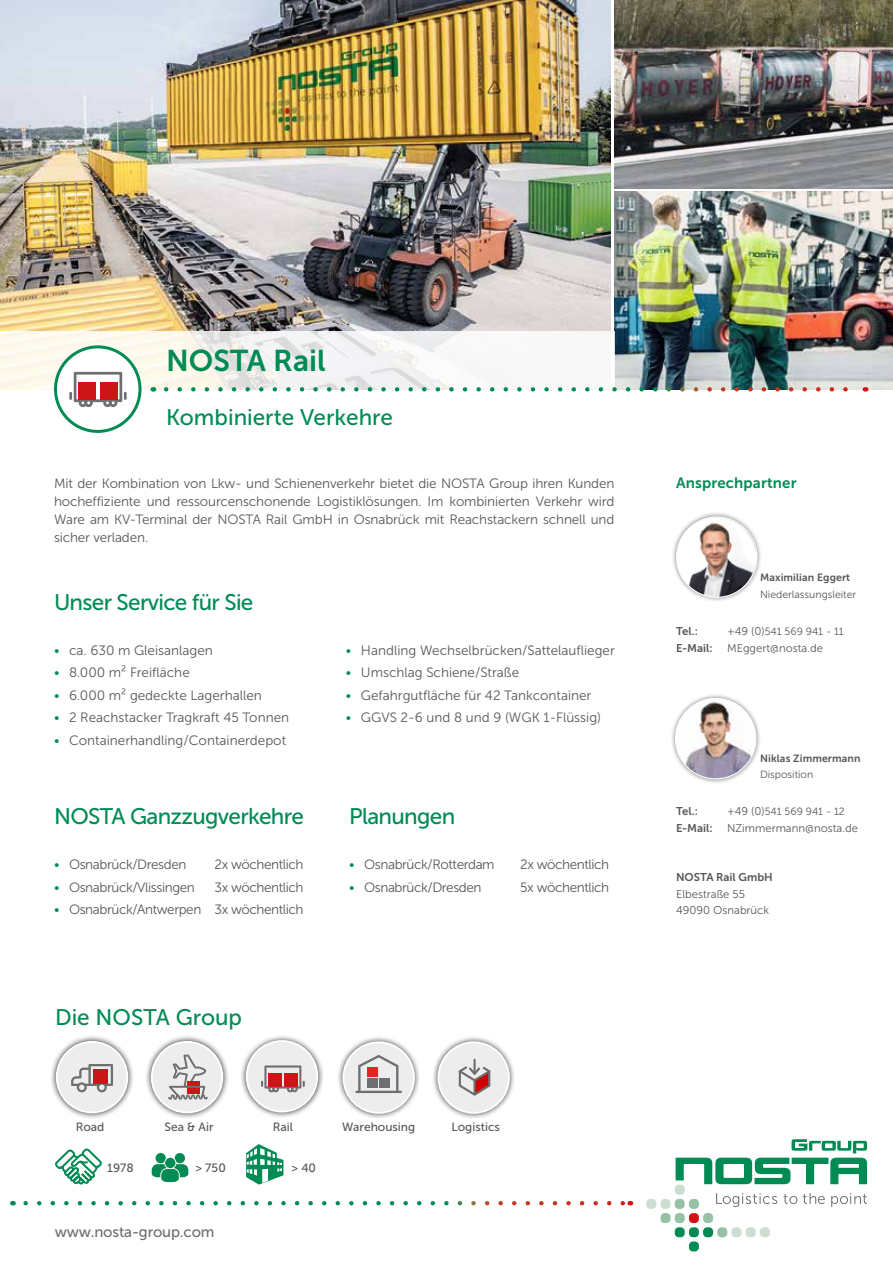
<style>
.page{position:relative;width:893px;height:1263px;background:#fff}
.page>*{position:absolute;margin:0;border:0;box-sizing:border-box;transform-origin:0 0}
.t1{font:30px "Museo Sans 700";color:#008b55}
.t2{font:22.5px "Museo Sans 500";letter-spacing:-.03em;color:#008b55}
.t3{font:22.5px "Museo Sans 500";color:#008b55}
.t4{font:15px "Museo Sans 500";letter-spacing:-.01em;color:#706f6f}
.t5{font:15px "Museo Sans 700";letter-spacing:.01em;color:#008b55}
.t6{font:13.5px/18px "Museo Sans 300";letter-spacing:-.005em;color:#575756;text-align:justify}
.t7{font:13.5px "Museo Sans 300";letter-spacing:-.03em;color:#575756}
.t8{font:12px "Museo Sans 500";color:#575756}
.t9{font:11.25px/16.5px "Museo Sans 300";color:#575756}
.t10{font:11.25px "Museo Sans 700";color:#575756}
.t11{font:10.5px "Museo Sans 300";color:#575756}
.t12{font:10.5px "Museo Sans 700";letter-spacing:.01em;color:#575756}
.s1{color:#008b55}
.s2{font-size:11.25px}
</style>
<div class="page">
<img style="left:614px;top:192px;width:279px;height:197px">
<img style="left:614px;top:0;width:279px;height:188px">
<img style="left:0;top:0;width:610px;height:332px">
<svg style="left:0;top:332px;width:601px;height:65px;fill:#f9f7f5"></svg>
<div style="left:432px;top:1035px;width:84px;height:85px;background:#000;opacity:.75"></div>
<div style="left:438px;top:1042px;width:71px;height:71px;background:#ededed;border-radius:50%"></div>
<div style="left:437px;top:1041px;width:73px;height:73px;border:2px solid #fff;border-radius:50%"></div>
<svg style="left:459px;top:1066px;width:31px;height:30px"></svg>
<hr style="left:473px;top:1059px;width:3px;height:16px;background:#6e6e70">
<hr style="left:473px;top:1079px;width:3px;height:15px;background:#6e6e70">
<div style="left:50px;top:1035px;width:84px;height:84px;background:#000;opacity:.75"></div>
<div style="left:57px;top:1042px;width:70px;height:70px;background:#ededed;border-radius:50%"></div>
<div style="left:56px;top:1041px;width:72px;height:72px;border:2px solid #fff;border-radius:50%"></div>
<svg style="left:71px;top:1064px;width:42px;height:28px"></svg>
<div style="left:94px;top:1069px;width:14px;height:15px;background:#cd1417"></div>
<div style="left:145px;top:1035px;width:84px;height:84px;background:#000;opacity:.75"></div>
<div style="left:152px;top:1042px;width:70px;height:70px;background:#ededed;border-radius:50%"></div>
<div style="left:151px;top:1041px;width:72px;height:72px;border:2px solid #fff;border-radius:50%"></div>
<svg style="left:168px;top:1055px;width:40px;height:45px"></svg>
<div style="left:240px;top:1034px;width:84px;height:84px;background:#000;opacity:.75"></div>
<div style="left:247px;top:1041px;width:70px;height:70px;background:#ededed;border-radius:50%"></div>
<div style="left:246px;top:1040px;width:72px;height:72px;border:2px solid #fff;border-radius:50%"></div>
<svg style="left:261px;top:1065px;width:44px;height:27px"></svg>
<div style="left:268px;top:1073px;width:13px;height:13px;background:#cd1417"></div>
<div style="left:285px;top:1073px;width:13px;height:13px;background:#cd1417"></div>
<div style="left:337px;top:1035px;width:84px;height:85px;background:#000;opacity:.75"></div>
<div style="left:343px;top:1042px;width:71px;height:71px;background:#ededed;border-radius:50%"></div>
<div style="left:342px;top:1041px;width:73px;height:73px;border:2px solid #fff;border-radius:50%"></div>
<svg style="left:355px;top:1055px;width:47px;height:38px"></svg>
<svg style="left:55px;top:1148px;width:47px;height:37px"></svg>
<svg style="left:152px;top:1153px;width:36px;height:29px"></svg>
<svg style="left:246px;top:1144px;width:37px;height:40px"></svg>
<svg style="left:716px;top:1193px;width:61px;height:14px"></svg>
<svg style="left:784px;top:1194px;width:13px;height:10px"></svg>
<svg style="left:803px;top:1193px;width:22px;height:11px"></svg>
<svg style="left:831px;top:1193px;width:36px;height:14px"></svg>
<svg style="left:676px;top:1139px;width:191px;height:45px"></svg>
<div style="left:675px;top:1185px;width:10px;height:10px;background:#cbded1;border-radius:4px"></div>
<div style="left:689px;top:1241px;width:10px;height:10px;background:#008b55;border-radius:4px"></div>
<div style="left:717px;top:1227px;width:10px;height:10px;background:#95c1a5;border-radius:4px"></div>
<div style="left:731px;top:1227px;width:10px;height:10px;background:#cbded1;border-radius:4px"></div>
<div style="left:760px;top:1227px;width:10px;height:10px;background:#cbded1;border-radius:4px"></div>
<div style="left:746px;top:1227px;width:10px;height:10px;background:#cbded1;border-radius:4px"></div>
<div style="left:703px;top:1227px;width:10px;height:10px;background:#008b55;border-radius:4px"></div>
<div style="left:675px;top:1227px;width:10px;height:10px;background:#008b55;border-radius:4px"></div>
<div style="left:689px;top:1227px;width:10px;height:10px;background:#008b55;border-radius:4px"></div>
<div style="left:703px;top:1213px;width:10px;height:10px;background:#95c1a5;border-radius:4px"></div>
<div style="left:675px;top:1213px;width:10px;height:10px;background:#95c1a5;border-radius:4px"></div>
<div style="left:689px;top:1213px;width:10px;height:10px;background:#d40f14;border-radius:4px"></div>
<div style="left:660px;top:1213px;width:10px;height:10px;background:#95c1a5;border-radius:4px"></div>
<div style="left:675px;top:1199px;width:10px;height:10px;background:#95c1a5;border-radius:4px"></div>
<div style="left:689px;top:1199px;width:10px;height:10px;background:#95c1a5;border-radius:4px"></div>
<div style="left:660px;top:1199px;width:10px;height:10px;background:#cbded1;border-radius:4px"></div>
<div style="left:646px;top:1199px;width:10px;height:10px;background:#cbded1;border-radius:4px"></div>
<svg style="left:26px;top:1201px;width:597px;height:4px"></svg>
<div style="left:56px;top:347px;width:84px;height:84px;background:#fff;border-radius:50%"></div>
<div style="left:54px;top:345px;width:87px;height:88px;border:3px solid #008b55;border-radius:50%"></div>
<svg style="left:166px;top:387px;width:692px;height:5px"></svg>
<div style="left:671px;top:511px;width:91px;height:92px;background:#000;opacity:.5"></div>
<img style="left:677px;top:517px;width:80px;height:80px;border-radius:40px">
<div style="left:676px;top:516px;width:81px;height:82px;border:1px solid #fff;border-radius:50%"></div>
<div style="left:670px;top:693px;width:91px;height:91px;background:#000;opacity:.5"></div>
<img style="left:675px;top:698px;width:81px;height:81px;border-radius:40px">
<div style="left:675px;top:698px;width:81px;height:81px;border:1px solid #fff;border-radius:50%"></div>
<svg style="left:69px;top:372px;width:58px;height:35px"></svg>
<div style="left:79px;top:382px;width:17px;height:17px;background:#cd1417"></div>
<div style="left:100px;top:382px;width:18px;height:17px;background:#cd1417"></div>
<h1 class="t1" style="left:166px;top:344px;width:161px">NOSTA Rail</h1>
<h2 class="t3" style="left:166px;top:405px;width:229px">Kombinierte Verkehre</h2>
<p class="t6" style="left:54px;top:475px;width:562px">Mit der Kombination von Lkw- und Schienenverkehr bietet die NOSTA Group ihren Kunden hocheffiziente und ressourcenschonende Logistiklösungen. Im kombinierten Verkehr wird Ware am KV-Terminal der NOSTA Rail GmbH in Osnabrück mit Reachstackern schnell und sicher verladen.</p>
<h2 class="t2" style="left:54px;top:590px;width:201px">Unser Service für Sie</h2>
<p class="t6" style="left:54px;top:641px;width:160px"><span class="s1">•</span> ca. 630 m Gleisanlagen</p>
<p class="t6" style="left:54px;top:664px;width:137px"><span class="s1">•</span> 8.000 m² Freifläche</p>
<p class="t6" style="left:54px;top:686px;width:209px"><span class="s1">•</span> 6.000 m² gedeckte Lagerhallen</p>
<p class="t6" style="left:54px;top:709px;width:237px"><span class="s1">•</span> 2 Reachstacker Tragkraft 45 Tonnen</p>
<p class="t6" style="left:54px;top:731px;width:234px"><span class="s1">•</span> Containerhandling/Containerdepot</p>
<h2 class="t2" style="left:54px;top:804px;width:251px">NOSTA Ganzzugverkehre</h2>
<p class="t7" style="left:54px;top:857px;width:134px"><span class="s1">•</span> Osnabrück/Dresden</p>
<p class="t7" style="left:215px;top:857px;width:91px">2x wöchentlich</p>
<p class="t7" style="left:54px;top:880px;width:142px"><span class="s1">•</span> Osnabrück/Vlissingen</p>
<p class="t7" style="left:215px;top:880px;width:91px">3x wöchentlich</p>
<p class="t7" style="left:54px;top:902px;width:251px"><span class="s1">•</span> Osnabrück/Antwerpen 3x wöchentlich</p>
<h2 class="t3" style="left:55px;top:1005px;width:189px">Die NOSTA Group</h2>
<p class="t6" style="left:346px;top:641px;width:270px"><span class="s1">•</span> Handling Wechselbrücken/Sattelauflieger</p>
<p class="t6" style="left:346px;top:663px;width:175px"><span class="s1">•</span> Umschlag Schiene/Straße</p>
<p class="t6" style="left:346px;top:686px;width:247px"><span class="s1">•</span> Gefahrgutfläche für 42 Tankcontainer</p>
<p class="t6" style="left:346px;top:708px;width:257px"><span class="s1">•</span> GGVS 2-6 und 8 und 9 (WGK 1-Flüssig)</p>
<h2 class="t2" style="left:349px;top:804px;width:108px">Planungen</h2>
<p class="t7" style="left:349px;top:857px;width:147px"><span class="s1">•</span> Osnabrück/Rotterdam</p>
<p class="t7" style="left:520px;top:857px;width:91px">2x wöchentlich</p>
<p class="t7" style="left:349px;top:880px;width:134px"><span class="s1">•</span> Osnabrück/Dresden</p>
<p class="t7" style="left:520px;top:880px;width:91px">5x wöchentlich</p>
<p class="t8" style="left:76px;top:1120px;width:30px">Road</p>
<p class="t8" style="left:165px;top:1120px;width:50px">Sea &amp; Air</p>
<p class="t8" style="left:273px;top:1120px;width:22px">Rail</p>
<p class="t8" style="left:342px;top:1120px;width:75px">Warehousing</p>
<p class="t8" style="left:451px;top:1120px;width:50px">Logistics</p>
<p class="t8" style="left:107px;top:1161px;width:28px">1978</p>
<p class="t8" style="left:195px;top:1161px;width:32px">&gt; 750</p>
<p class="t8" style="left:292px;top:1161px;width:26px">&gt; 40</p>
<p class="t4" style="left:55px;top:1224px;width:161px">www.nosta-group.com</p>
<p class="t5" style="left:676px;top:475px;width:122px">Ansprechpartner</p>
<p class="t12" style="left:760px;top:572px;width:92px">Maximilian Eggert</p>
<p class="t11" style="left:760px;top:589px;width:98px">Niederlassungsleiter</p>
<p class="t10" style="left:676px;top:625px;width:23px">Tel.:</p>
<p class="t11" style="left:727px;top:626px;width:118px"><span class="s2">+49 (0)</span>541 569 941 - 11</p>
<p class="t10" style="left:676px;top:642px;width:38px">E-Mail:</p>
<p class="t9" style="left:727px;top:640px;width:98px">MEggert@nosta.de</p>
<p class="t12" style="left:760px;top:752px;width:102px">Niklas Zimmermann</p>
<p class="t11" style="left:760px;top:769px;width:55px">Disposition</p>
<p class="t10" style="left:676px;top:805px;width:23px">Tel.:</p>
<p class="t11" style="left:727px;top:806px;width:119px"><span class="s2">+49 (0)</span>541 569 941 - 12</p>
<p class="t10" style="left:676px;top:821px;width:38px">E-Mail:</p>
<p class="t9" style="left:727px;top:820px;width:133px">NZimmermann@nosta.de</p>
<p class="t10" style="left:676px;top:871px;width:98px">NOSTA Rail GmbH</p>
<p class="t9" style="left:676px;top:886px;width:95px">Elbestraße 55<br>49090 Osnabrück</p>
</div>
